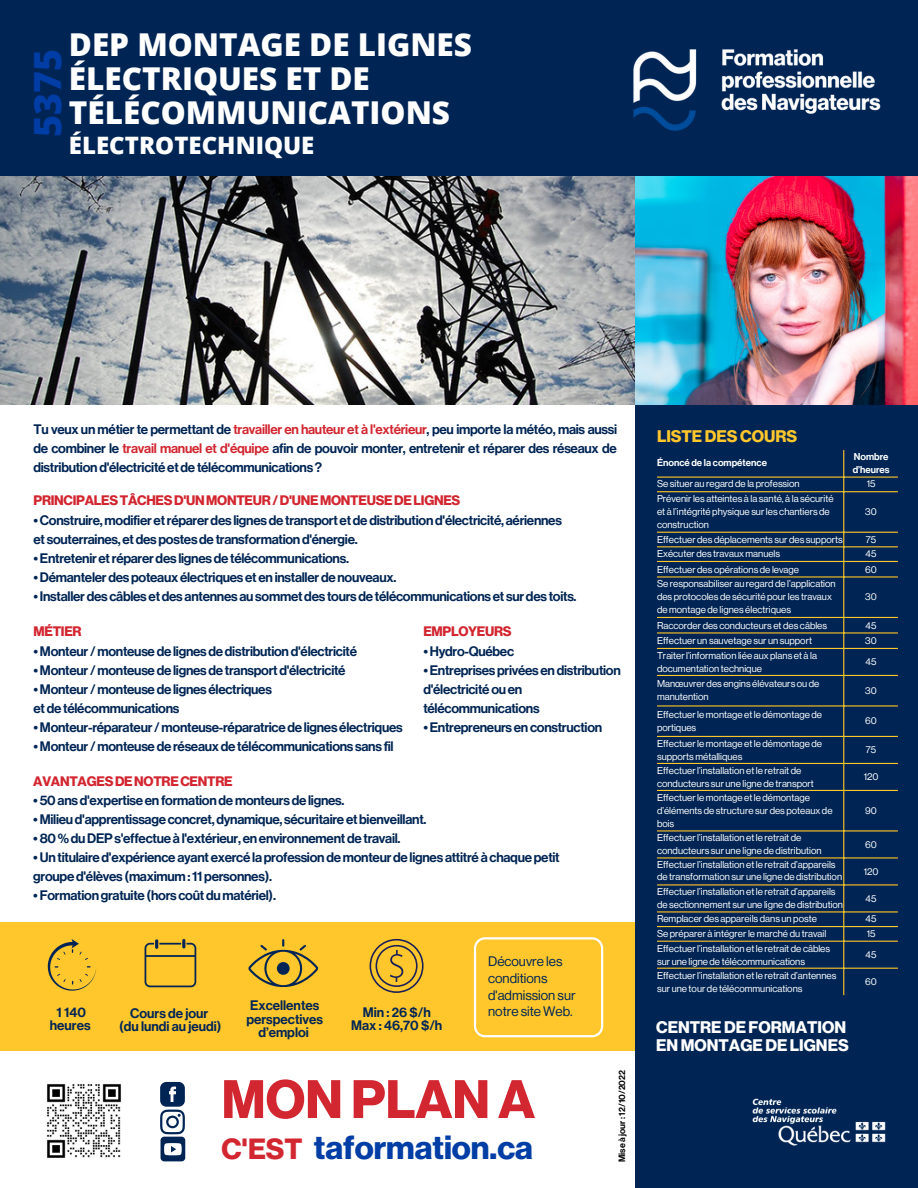
<style>
.page{position:relative;width:918px;height:1188px;background:#fff}
.page>*{position:absolute;margin:0;border:0;box-sizing:border-box;transform-origin:0 0}
.t1{font:700 52.95px "Neue Haas Display";color:#d22630}
.t2{font:800 37.5px "Open Sans";color:#003da5}
.t3{font:700 32.85px "Neue Haas Display";color:#003da5}
.t4{font:800 31.5px/33.8px "Open Sans";color:#fff}
.t5{font:800 24px "Open Sans";color:#fff}
.t6{font:700 16.5px/18px "Neue Haas Display";color:#fff}
.t7{font:700 16.5px "Neue Haas Display";color:#ffc72c}
.t8{font:13.5px/19.2px "Neue Haas Display Mediu";letter-spacing:-.02em;color:#002554}
.t9{font:13.5px/13.5px "Neue Haas Display Mediu";color:#002554;text-align:center}
.t10{font:700 13.5px "Neue Haas Display";letter-spacing:-.02em;color:#d22630}
.t11{font:13.5px/16.8px "Neue Haas Display";color:#002554}
.t12{font:9.75px/13px "Neue Haas Display";color:#fff}
.t13{font:9.75px/13px "Neue Haas Display Mediu";color:#fff}
.t14{font:9px "Neue Haas Display Mediu";color:#000}
.s1{color:#d22630}
.s2{font-size:28.65px;color:#d22630}
</style>
<div class="page">
<div style="left:0;top:922px;width:735px;height:128px;background:#ffc72c"></div>
<div style="left:635px;top:404px;width:283px;height:784px;background:#002554"></div>
<div style="left:0;top:0;width:918px;height:176px;background:#002554"></div>
<img style="left:0;top:176px;width:918px;height:229px">
<img style="left:633px;top:49px;width:248px;height:82px">
<svg style="left:160px;top:1082px;width:25px;height:52px"></svg>
<img style="left:752px;top:1098px;width:134px;height:48px">
<hr style="left:843px;top:450px;width:1px;height:545px;background:#ffc72c">
<hr style="left:657px;top:477px;width:241px;height:1px;background:#ffc72c">
<hr style="left:657px;top:491px;width:241px;height:1px;background:#ffc72c">
<hr style="left:657px;top:532px;width:241px;height:1px;background:#ffc72c">
<hr style="left:657px;top:546px;width:241px;height:1px;background:#ffc72c">
<hr style="left:657px;top:561px;width:241px;height:1px;background:#ffc72c">
<hr style="left:657px;top:576px;width:241px;height:2px;background:#ffc72c">
<hr style="left:657px;top:617px;width:241px;height:1px;background:#ffc72c">
<hr style="left:657px;top:632px;width:241px;height:2px;background:#ffc72c">
<hr style="left:657px;top:648px;width:241px;height:1px;background:#ffc72c">
<hr style="left:657px;top:675px;width:241px;height:1px;background:#ffc72c">
<hr style="left:657px;top:705px;width:241px;height:2px;background:#ffc72c">
<hr style="left:657px;top:736px;width:241px;height:1px;background:#ffc72c">
<hr style="left:657px;top:763px;width:241px;height:1px;background:#ffc72c">
<hr style="left:657px;top:790px;width:241px;height:1px;background:#ffc72c">
<hr style="left:657px;top:830px;width:241px;height:2px;background:#ffc72c">
<hr style="left:657px;top:857px;width:241px;height:2px;background:#ffc72c">
<hr style="left:657px;top:884px;width:241px;height:2px;background:#ffc72c">
<hr style="left:657px;top:911px;width:241px;height:2px;background:#ffc72c">
<hr style="left:657px;top:926px;width:241px;height:1px;background:#ffc72c">
<hr style="left:657px;top:941px;width:241px;height:1px;background:#ffc72c">
<hr style="left:657px;top:968px;width:241px;height:1px;background:#ffc72c">
<div style="left:161px;top:1137px;width:24px;height:24px;background:#002554;border-radius:4px"></div>
<svg style="left:164px;top:1143px;width:18px;height:12px"></svg>
<svg style="left:48px;top:939px;width:48px;height:52px"></svg>
<svg style="left:248px;top:939px;width:70px;height:48px"></svg>
<svg style="left:474px;top:937px;width:129px;height:100px"></svg>
<svg style="left:145px;top:939px;width:51px;height:48px"></svg>
<svg style="left:370px;top:939px;width:54px;height:54px"></svg>
<img style="left:47px;top:1084px;width:74px;height:74px">
<h2 class="t2" style="left:21px;top:137px;width:89px;rotate:-90deg">5375</h2>
<h3 class="t4" style="left:69px;top:27px;width:405px">DEP MONTAGE DE LIGNES<br>ÉLECTRIQUES ET DE<br>TÉLÉCOMMUNICATIONS</h3>
<h3 class="t5" style="left:69px;top:128px;width:247px">ÉLECTROTECHNIQUE</h3>
<p class="t8" style="left:34px;top:420px;width:585px;text-align:justify">Tu veux un métier te permettant de <span class="s1">travailler en hauteur et à l'extérieur</span>, peu importe la météo, mais aussi de combiner le <span class="s1">travail manuel et d'équipe</span> afin de pouvoir monter, entretenir et réparer des réseaux de distributiond'électricitéetdetélécommunications?</p>
<p class="t10" style="left:34px;top:494px;width:428px">PRINCIPALESTÂCHESD'UNMONTEUR/D'UNEMONTEUSEDELIGNES</p>
<p class="t8" style="left:34px;top:511px;width:530px">•Construire,modifieretréparerdes lignesdetransportetdedistributiond'électricité,aériennes et souterraines,etdespostesdetransformationd'énergie.</p>
<p class="t8" style="left:34px;top:549px;width:317px">•Entreteniretréparerdes lignesdetélécommunications.</p>
<p class="t8" style="left:34px;top:568px;width:364px">•Démantelerdespoteauxélectriqueseteninstallerdenouveaux.</p>
<p class="t8" style="left:34px;top:587px;width:545px">•Installerdescâblesetdesantennesausommetdes toursdetélécommunicationset surdes toits.</p>
<p class="t10" style="left:34px;top:625px;width:50px">MÉTIER</p>
<p class="t8" style="left:34px;top:642px;width:325px">•Monteur /monteusedelignesdedistributiond'électricité</p>
<p class="t8" style="left:34px;top:661px;width:314px">•Monteur /monteusedelignesdetransportd'électricité</p>
<p class="t8" style="left:34px;top:680px;width:240px">•Monteur /monteusedelignesélectriques etdetélécommunications</p>
<p class="t8" style="left:34px;top:718px;width:371px">•Monteur-réparateur /monteuse-réparatricedelignesélectriques</p>
<p class="t8" style="left:34px;top:737px;width:362px">•Monteur /monteusederéseauxdetélécommunications sans fil</p>
<p class="t10" style="left:423px;top:625px;width:90px">EMPLOYEURS</p>
<p class="t8" style="left:423px;top:642px;width:92px">•Hydro-Québec</p>
<p class="t8" style="left:423px;top:661px;width:199px">•Entreprisesprivéesendistribution d'électricitéouen télécommunications</p>
<p class="t8" style="left:423px;top:718px;width:180px">•Entrepreneursenconstruction</p>
<p class="t10" style="left:33px;top:775px;width:201px">AVANTAGESDENOTRECENTRE</p>
<p class="t8" style="left:33px;top:791px;width:313px">•50ansd'expertiseenformationdemonteursdelignes.</p>
<p class="t8" style="left:33px;top:810px;width:395px">•Milieud'apprentissageconcret,dynamique, sécuritaireetbienveillant.</p>
<p class="t8" style="left:33px;top:829px;width:369px">•80%duDEPs'effectueàl'extérieur,enenvironnementdetravail.</p>
<p class="t8" style="left:33px;top:848px;width:528px">•Untitulaired'expérienceayantexercélaprofessiondemonteurdelignesattitréàchaquepetit grouped'élèves (maximum:11personnes).</p>
<p class="t8" style="left:33px;top:886px;width:244px">•Formationgratuite(horscoûtdumatériel).</p>
<p class="t9" style="left:50px;top:1006px;width:42px">1 140 heures</p>
<p class="t9" style="left:246px;top:999px;width:78px">Excellentes perspectives d’emploi</p>
<p class="t9" style="left:119px;top:1007px;width:104px">Cours de jour<br>(du lundi au jeudi)</p>
<p class="t9" style="left:351px;top:1006px;width:93px">Min : 26 $/h<br>Max : 46,70 $/h</p>
<p class="t11" style="left:488px;top:953px;width:89px">Découvre les conditions d'admission sur notre site Web.</p>
<h1 class="t1" style="left:222px;top:1075px;width:315px">MON PLAN A</h1>
<h3 class="t3" style="left:222px;top:1132px;width:313px"><span class="s2">C'EST</span> taformation.ca</h3>
<p class="t14" style="left:618px;top:1162px;width:94px;rotate:-90deg">Mise à jour : 12/10/2022</p>
<p class="t7" style="left:657px;top:428px;width:142px">LISTE DES COURS</p>
<p class="t13" style="left:657px;top:457px;width:111px">Énoncé de la compétence</p>
<p class="t13" style="left:853px;top:450px;width:38px">Nombre d’heures</p>
<p class="t12" style="left:657px;top:478px;width:144px">Se situer au regard de la profession</p>
<p class="t12" style="left:867px;top:478px;width:10px">15</p>
<p class="t12" style="left:657px;top:492px;width:178px">Prévenir les atteintes à la santé, à la sécurité et à l’intégrité physique sur les chantiers de construction</p>
<p class="t12" style="left:865px;top:505px;width:13px">30</p>
<p class="t12" style="left:657px;top:533px;width:187px">Effectuer des déplacements sur des supports</p>
<p class="t12" style="left:866px;top:533px;width:12px">75</p>
<p class="t12" style="left:657px;top:548px;width:125px">Exécuter des travaux manuels</p>
<p class="t12" style="left:866px;top:548px;width:12px">45</p>
<p class="t12" style="left:657px;top:563px;width:144px">Effectuer des opérations de levage</p>
<p class="t12" style="left:865px;top:563px;width:13px">60</p>
<p class="t12" style="left:657px;top:578px;width:180px">Se responsabiliser au regard de l’application des protocoles de sécurité pour les travaux de montage de lignes électriques</p>
<p class="t12" style="left:865px;top:591px;width:13px">30</p>
<p class="t12" style="left:657px;top:619px;width:172px">Raccorder des conducteurs et des câbles</p>
<p class="t12" style="left:866px;top:619px;width:12px">45</p>
<p class="t12" style="left:657px;top:634px;width:156px">Effectuer un sauvetage sur un support</p>
<p class="t12" style="left:865px;top:634px;width:13px">30</p>
<p class="t12" style="left:657px;top:649px;width:162px">Traiter l’information liée aux plans et à la documentation technique</p>
<p class="t12" style="left:866px;top:656px;width:12px">45</p>
<p class="t12" style="left:657px;top:678px;width:164px">Manœuvrer des engins élévateurs ou de manutention</p>
<p class="t12" style="left:865px;top:684px;width:13px">30</p>
<p class="t12" style="left:657px;top:708px;width:166px">Effectuer le montage et le démontage de portiques</p>
<p class="t12" style="left:865px;top:715px;width:13px">60</p>
<p class="t12" style="left:657px;top:737px;width:166px">Effectuer le montage et le démontage de supports métalliques</p>
<p class="t12" style="left:866px;top:744px;width:12px">75</p>
<p class="t12" style="left:657px;top:764px;width:158px">Effectuer l’installation et le retrait de conducteurs sur une ligne de transport</p>
<p class="t12" style="left:864px;top:771px;width:16px">120</p>
<p class="t12" style="left:657px;top:791px;width:177px">Effectuer le montage et le démontage d’éléments de structure sur des poteaux de bois</p>
<p class="t12" style="left:865px;top:804px;width:13px">90</p>
<p class="t12" style="left:657px;top:832px;width:166px">Effectuer l’installation et le retrait de conducteurs sur une ligne de distribution</p>
<p class="t12" style="left:865px;top:838px;width:13px">60</p>
<p class="t12" style="left:657px;top:859px;width:187px;line-height:12.1px">Effectuer l’installation et le retrait d’appareils de transformation sur une ligne de distribution</p>
<p class="t12" style="left:864px;top:865px;width:16px">120</p>
<p class="t12" style="left:657px;top:886px;width:188px">Effectuer l’installation et le retrait d’appareils de sectionnement sur une ligne de distribution</p>
<p class="t12" style="left:866px;top:892px;width:12px">45</p>
<p class="t12" style="left:657px;top:913px;width:161px">Remplacer des appareils dans un poste</p>
<p class="t12" style="left:866px;top:913px;width:12px">45</p>
<p class="t12" style="left:657px;top:927px;width:171px">Se préparer à intégrer le marché du travail</p>
<p class="t12" style="left:867px;top:927px;width:10px">15</p>
<p class="t12" style="left:657px;top:942px;width:175px">Effectuer l’installation et le retrait de câbles sur une ligne de télécommunications</p>
<p class="t12" style="left:866px;top:948px;width:12px">45</p>
<p class="t12" style="left:657px;top:969px;width:181px">Effectuer l’installation et le retrait d’antennes sur une tour de télécommunications</p>
<p class="t12" style="left:865px;top:975px;width:13px">60</p>
<p class="t6" style="left:656px;top:1019px;width:194px">CENTRE DEFORMATION<br>EN MONTAGE DELIGNES</p>
</div>
